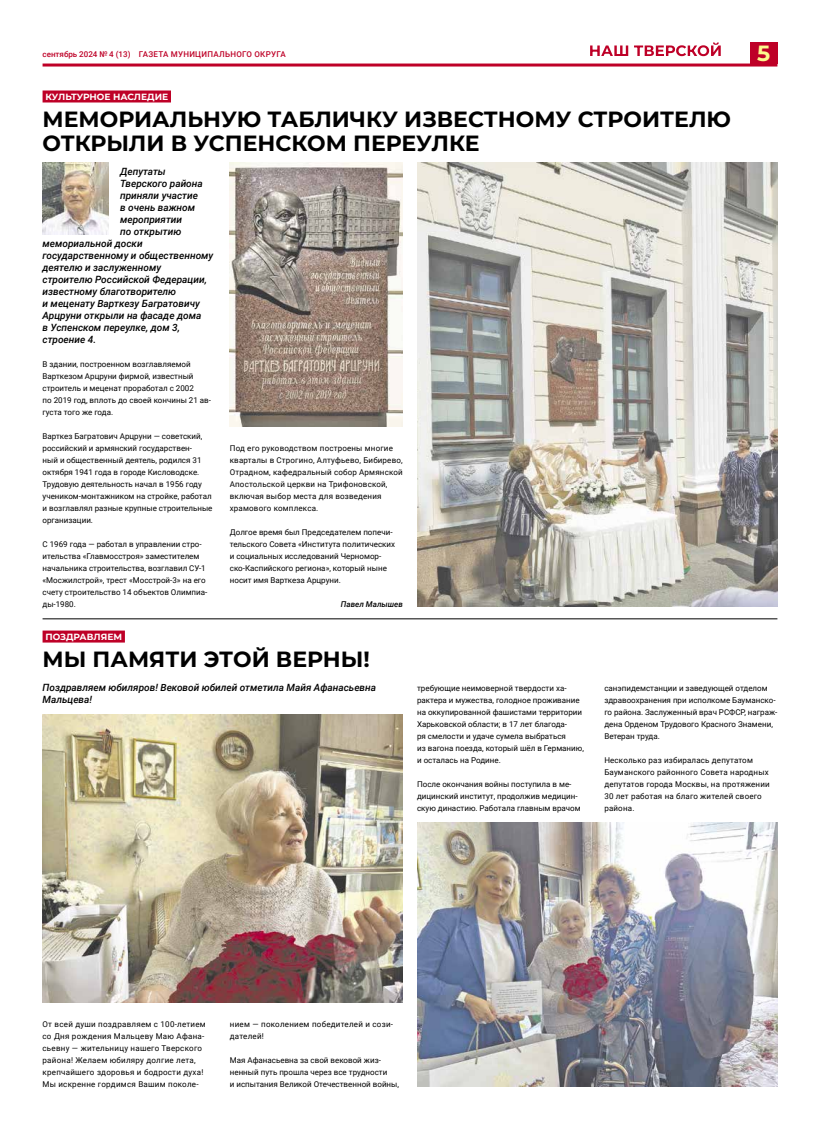
<style>
.page{position:relative;width:820px;height:1134px;background:#fff}
.page>*{position:absolute;margin:0;border:0;box-sizing:border-box;transform-origin:0 0}
.t1{font:700 22px/24px "Montserrat";color:#000}
.t2{font:700 22px "Montserrat";color:#fcf88c}
.t3{font:italic 500 10px/12px "Roboto";color:#000}
.t4{font:700 9px "Montserrat";color:#fff}
.t5{font:8px/12px "Roboto";color:#000}
.t6{font:8px/12px "Roboto";letter-spacing:.02em;color:#000}
.t7{font:8px/12px "Roboto";letter-spacing:.03em;color:#000}
.t8{font:500 8px "Roboto";letter-spacing:.035em;color:#be0027}
.t9{font:italic 500 8px "Roboto";color:#000}
</style>
<div class="page">
<div style="left:749px;top:43px;width:28px;height:21px;background:#be0027"></div>
<hr style="left:43px;top:64px;width:734px;height:3px;background:#be0027">
<svg style="left:590px;top:43px;width:130px;height:13px"></svg>
<div style="left:43px;top:90px;width:128px;height:12px;background:#be0027"></div>
<div style="left:43px;top:630px;width:82px;height:12px;background:#be0027"></div>
<hr style="left:43px;top:619px;width:734px;height:1px;background:#000">
<img style="left:230px;top:163px;width:173px;height:264px">
<img style="left:417px;top:163px;width:360px;height:444px">
<img style="left:43px;top:163px;width:66px;height:72px">
<img style="left:43px;top:715px;width:360px;height:288px">
<img style="left:417px;top:823px;width:360px;height:264px">
<p class="t8" style="left:43px;top:48px;width:244px">сентябрь 2024 № 4 (13) ГАЗЕТА МУНИЦИПАЛЬНОГО ОКРУГА</p>
<h1 class="t2" style="left:756px;top:38px;width:15px">5</h1>
<p class="t4" style="left:45px;top:91px;width:124px">КУЛЬТУРНОЕ НАСЛЕДИЕ</p>
<h1 class="t1" style="left:43px;top:106px;width:689px">МЕМОРИАЛЬНУЮ ТАБЛИЧКУ ИЗВЕСТНОМУ СТРОИТЕЛЮ<br>ОТКРЫЛИ В УСПЕНСКОМ ПЕРЕУЛКЕ</h1>
<p class="t3" style="left:120px;top:165px;width:47px">Депутаты</p>
<p class="t3" style="left:120px;top:177px;width:84px">Тверского района</p>
<p class="t3" style="left:120px;top:189px;width:79px">приняли участие</p>
<p class="t3" style="left:120px;top:201px;width:77px">в очень важном</p>
<p class="t3" style="left:120px;top:213px;width:63px">мероприятии</p>
<p class="t3" style="left:120px;top:225px;width:63px">по открытию</p>
<p class="t3" style="left:43px;top:237px;width:102px">мемориальной доски</p>
<p class="t3" style="left:43px;top:249px;width:172px">государственному и общественному</p>
<p class="t3" style="left:43px;top:261px;width:120px">деятелю и заслуженному</p>
<p class="t3" style="left:43px;top:273px;width:166px">строителю Российской Федерации,</p>
<p class="t3" style="left:43px;top:285px;width:135px">известному благотворителю</p>
<p class="t3" style="left:43px;top:297px;width:159px">и меценату Варткезу Багратовичу</p>
<p class="t3" style="left:43px;top:309px;width:160px">Арцруни открыли на фасаде дома</p>
<p class="t3" style="left:43px;top:321px;width:139px">в Успенском переулке, дом 3,</p>
<p class="t3" style="left:43px;top:333px;width:55px">строение 4.</p>
<p class="t5" style="left:43px;top:357px;width:170px">В здании, построенном возглавляемой Варткезом Арцруни фирмой, известный строитель и меценат проработал с 2002<br>по 2019 год, вплоть до своей кончины 21 ав&shy;густа того же года.</p>
<p class="t5" style="left:43px;top:429px;width:171px">Варткез Багратович Арцруни — советский, российский и армянский государствен-<br>ный и общественный деятель, родился 31 октября 1941 года в городе Кисловодске.<br>Трудовую деятельность начал в 1956 году учеником-монтажником на стройке, работал и возглавлял разные крупные строительные организации.</p>
<p class="t5" style="left:43px;top:537px;width:166px">С 1969 года — работал в управлении стро&shy;ительства «Главмосстроя» заместителем начальника строительства, возглавил СУ-1 «Мосжилстрой», трест «Мосстрой-3» на его счету строительство 14 объектов Олимпиа&shy;ды-1980.</p>
<p class="t4" style="left:45px;top:631px;width:78px">ПОЗДРАВЛЯЕМ</p>
<p class="t6" style="left:230px;top:441px;width:174px">Под его руководством построены многие кварталы в Строгино, Алтуфьево, Бибирево, Отрадном, кафедральный собор Армянской Апостольской церкви на Трифоновской, включая выбор места для возведения храмового комплекса.</p>
<p class="t5" style="left:230px;top:525px;width:167px">Долгое время был Председателем попечи&shy;тельского Совета «Института политических и социальных исследований Черномор&shy;ско-Каспийского региона», который ныне носит имя Варткеза Арцруни.</p>
<p class="t9" style="left:341px;top:598px;width:63px">Павел Малышев</p>
<h1 class="t1" style="left:43px;top:646px;width:329px">МЫ ПАМЯТИ ЭТОЙ ВЕРНЫ!</h1>
<p class="t3" style="left:43px;top:681px;width:335px">Поздравляем юбиляров! Вековой юбилей отметила Майя Афанасьевна<br>Мальцева!</p>
<p class="t5" style="left:417px;top:681px;width:168px">требующие неимоверной твердости ха&shy;рактера и мужества, голодное проживание на оккупированной фашистами территории Харьковской области; в 17 лет благода-<br>ря смелости и удаче сумела выбраться<br>из вагона поезда, который шёл в Германию, и осталась на Родине.</p>
<p class="t5" style="left:417px;top:777px;width:165px">После окончания войны поступила в ме&shy;дицинский институт, продолжив медицин&shy;скую династию. Работала главным врачом</p>
<p class="t5" style="left:604px;top:681px;width:174px">санэпидемстанции и заведующей отделом здравоохранения при исполкоме Бауманско&shy;го района. Заслуженный врач РСФСР, награж&shy;дена Орденом Трудового Красного Знамени, Ветеран труда.</p>
<p class="t6" style="left:604px;top:753px;width:167px">Несколько раз избиралась депутатом<br>Бауманского районного Совета народных депутатов города Москвы, на протяжении<br>30 лет работая на благо жителей своего района.</p>
<p class="t7" style="left:43px;top:1017px;width:165px">От всей души поздравляем с 100‑летием со Дня рождения Мальцеву Маю Афана&shy;сьевну — жительницу нашего Тверского района! Желаем юбиляру долгие лета, крепчайшего здоровья и бодрости духа!<br>Мы искренне гордимся Вашим поколе-</p>
<p class="t7" style="left:230px;top:1017px;width:165px">нием — поколением победителей и сози&shy;дателей!</p>
<p class="t5" style="left:230px;top:1053px;width:171px">Мая Афанасьевна за свой вековой жиз&shy;ненный путь прошла через все трудности<br>и испытания Великой Отечественной войны,</p>
</div>
